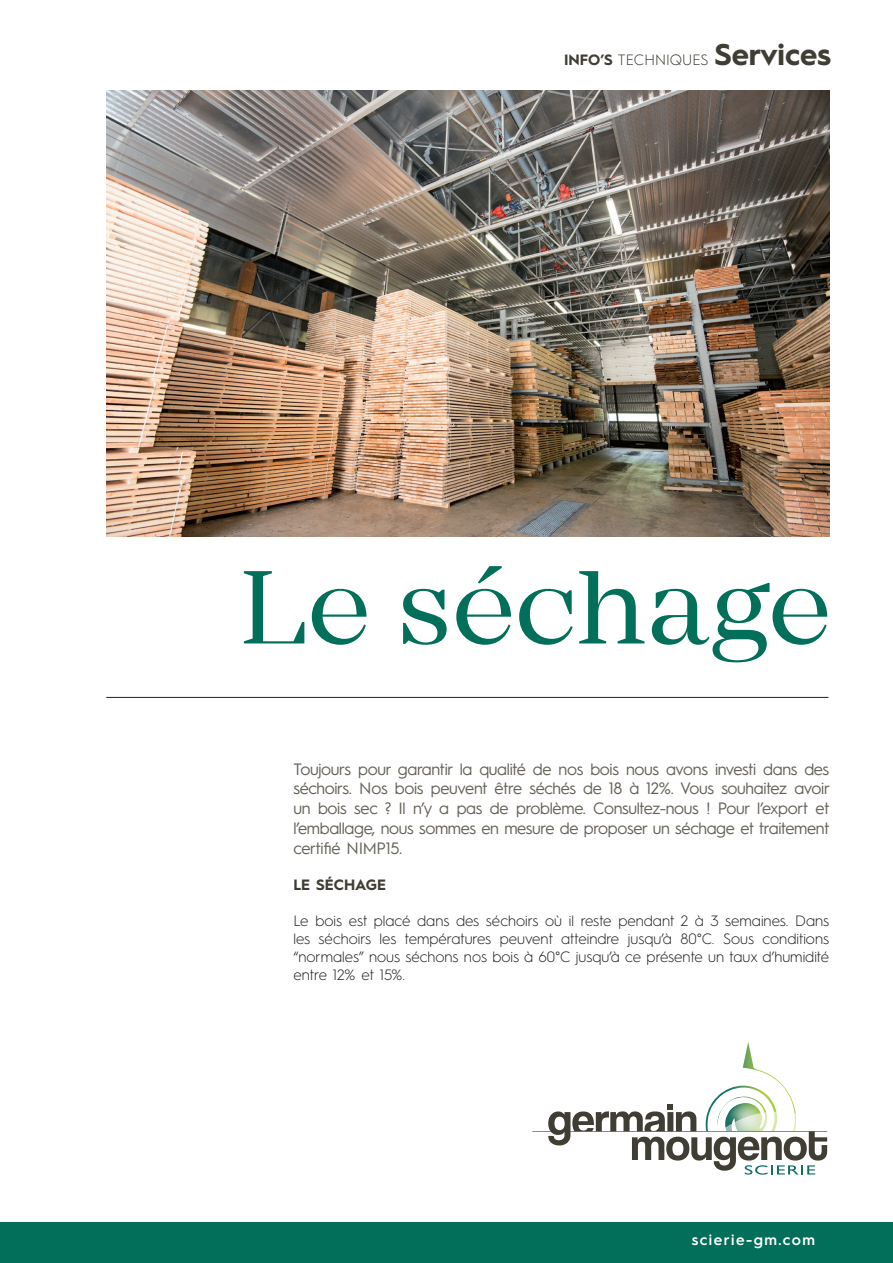
<style>
.page{position:relative;width:893px;height:1263px;background:#fff}
.page>*{position:absolute;margin:0;border:0;box-sizing:border-box;transform-origin:0 0}
.t1{font:108px "Mirador";color:#016f5a}
.t2{font:16.5px/19.8px "Hurme Geometric Sans 1";letter-spacing:-.02em;color:#666259;text-align:justify}
.t3{font:300 15px/18px "Hurme Geometric Sans 1";color:#231f20;text-align:justify}
.t4{font:300 15px "Hurme Geometric Sans 1";color:#403d35}
.t5{font:600 15px "Hurme Geometric Sans 1";letter-spacing:.1em;color:#fff}
.t6{font:700 15px "Hurme Geometric Sans 1";color:#403d35}
.s1{font-weight:700}
.s2{font-weight:700;font-size:30px}
</style>
<div class="page">
<hr style="left:106px;top:697px;width:722px;height:1px;background:#231f20">
<div style="left:0;top:1222px;width:893px;height:41px;background:#016f5a"></div>
<img style="left:711px;top:1086px;width:32px;height:18px">
<img style="left:743px;top:1042px;width:51px;height:62px">
<svg style="left:532px;top:1104px;width:295px;height:70px"></svg>
<img style="left:106px;top:90px;width:723px;height:446px">
<p class="t4" style="left:564px;top:50px;width:268px"><span class="s1">INFO’S</span> TECHNIQUES <span class="s2">Services</span></p>
<h1 class="t1" style="left:240px;top:544px;width:592px">Le séchage</h1>
<p class="t2" style="left:293px;top:758px;width:538px">Toujours pour garantir la qualité de nos bois nous avons investi dans des séchoirs. Nos bois peuvent être séchés de 18 à 12%. Vous souhaitez avoir un bois sec ? Il n’y a pas de problème. Consultez-nous ! Pour l’export et l’emballage, nous sommes en mesure de proposer un séchage et traitement certifié NIMP15.</p>
<p class="t6" style="left:293px;top:874px;width:94px">LE SÉCHAGE</p>
<p class="t3" style="left:293px;top:911px;width:537px">Le bois est placé dans des séchoirs où il reste pendant 2 à 3 semaines. Dans les séchoirs les températures peuvent atteindre jusqu’à 80°C. Sous conditions “normales” nous séchons nos bois à 60°C jusqu’à ce présente un taux d’humidité entre 12% et 15%.</p>
<p class="t5" style="left:692px;top:1229px;width:125px">scierie-gm.com</p>
</div>
